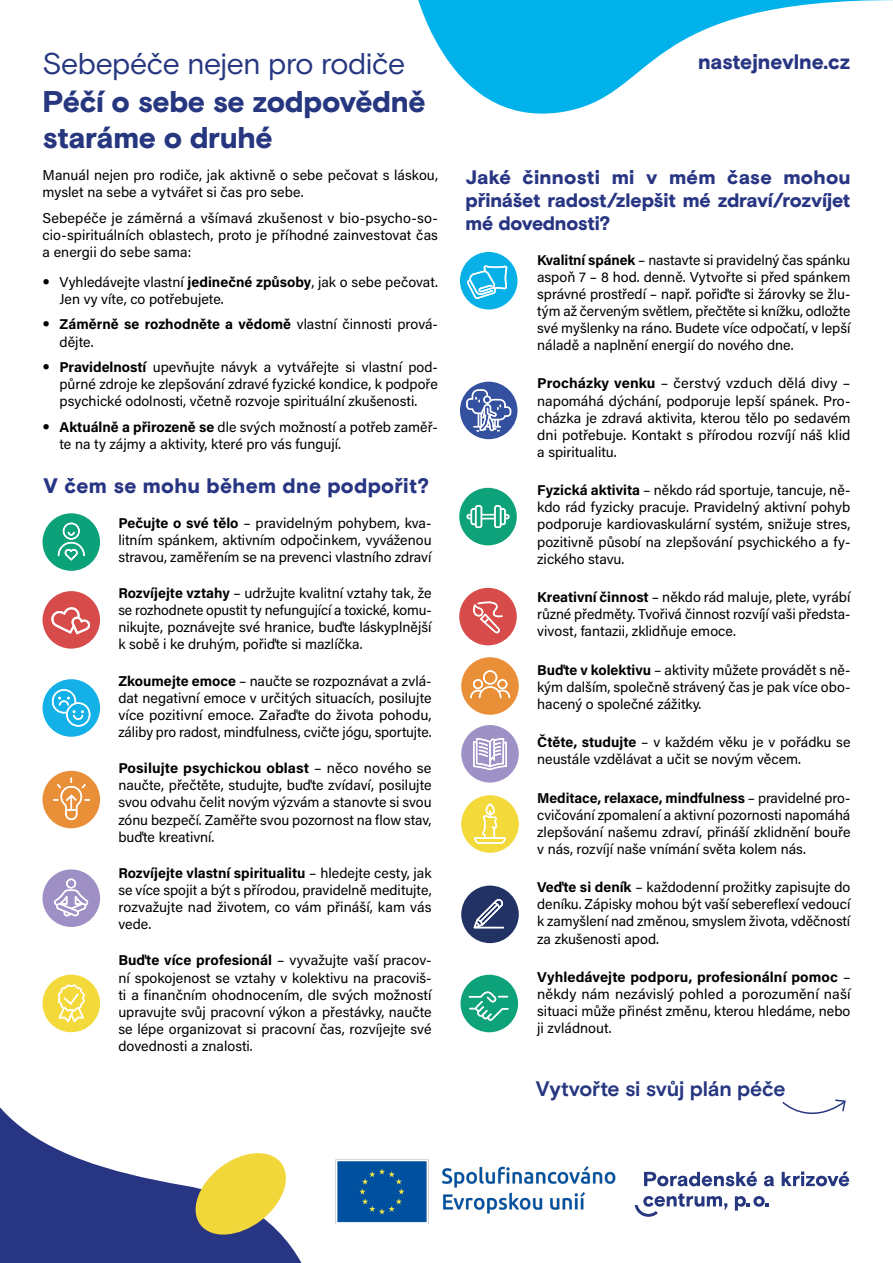
<style>
.page{position:relative;width:893px;height:1263px;background:#fff}
.page>*{position:absolute;margin:0;border:0;box-sizing:border-box;transform-origin:0 0}
.t1{font:900 30px/36px "Basis Grotesque Arabic Pro";letter-spacing:-.015em;color:#263780}
.t2{font:30px "Basis Grotesque Arabic Pro";letter-spacing:-.015em;color:#263780}
.t3{font:900 21px "Basis Grotesque Arabic Pro";letter-spacing:.01em;color:#283583}
.t4{font:700 21px "Basis Grotesque Arabic Pro";letter-spacing:-.01em;color:#263780}
.t5{font:900 19.5px/23.4px "Basis Grotesque Arabic Pro";letter-spacing:-.015em;color:#283583;text-align:justify}
.t6{font:14.25px/17.1px "Acumin Pro";color:#000;text-align:justify}
.s1{font-family:"Avenir";font-size:15px}
.s2{font-weight:700}
</style>
<div class="page">
<svg style="left:0;top:894px;width:336px;height:369px"></svg>
<svg style="left:189px;top:1148px;width:103px;height:91px"></svg>
<svg style="left:644px;top:1171px;width:113px;height:15px"></svg>
<svg style="left:764px;top:1176px;width:10px;height:10px"></svg>
<svg style="left:782px;top:1171px;width:67px;height:15px"></svg>
<svg style="left:635px;top:1193px;width:92px;height:24px"></svg>
<svg style="left:735px;top:1196px;width:34px;height:14px"></svg>
<img style="left:336px;top:1159px;width:280px;height:65px">
<svg style="left:418px;top:0;width:475px;height:114px"></svg>
<svg style="left:460px;top:252px;width:57px;height:57px"></svg>
<svg style="left:461px;top:657px;width:58px;height:58px"></svg>
<svg style="left:460px;top:382px;width:57px;height:57px"></svg>
<svg style="left:461px;top:795px;width:58px;height:58px"></svg>
<svg style="left:461px;top:725px;width:58px;height:57px"></svg>
<svg style="left:459px;top:588px;width:58px;height:57px"></svg>
<svg style="left:460px;top:975px;width:58px;height:57px"></svg>
<svg style="left:459px;top:488px;width:58px;height:57px"></svg>
<svg style="left:461px;top:885px;width:58px;height:58px"></svg>
<svg style="left:43px;top:513px;width:57px;height:58px"></svg>
<svg style="left:43px;top:591px;width:57px;height:58px"></svg>
<svg style="left:43px;top:679px;width:57px;height:58px"></svg>
<svg style="left:43px;top:869px;width:57px;height:58px"></svg>
<svg style="left:43px;top:771px;width:57px;height:57px"></svg>
<svg style="left:43px;top:975px;width:57px;height:57px"></svg>
<svg style="left:782px;top:1099px;width:64px;height:16px"></svg>
<h1 class="t2" style="left:43px;top:46px;width:364px">Sebepéče nejen pro rodiče</h1>
<h1 class="t1" style="left:43px;top:86px;width:385px">Péčí o sebe se zodpovědně staráme o druhé</h1>
<p class="t6" style="left:43px;top:165px;width:397px">Manuál nejen pro rodiče, jak aktivně o sebe pečovat s láskou, myslet na sebe a vytvářet si čas pro sebe.</p>
<p class="t6" style="left:43px;top:209px;width:397px">Sebepéče je záměrná a všímavá zkušenost v bio-psycho-so&shy;cio-spirituálních oblastech, proto je příhodné zainvestovat čas a energii do sebe sama:</p>
<p class="t6" style="left:60px;top:273px;width:380px;text-indent:-17px"><span class="s1">•</span> Vyhledávejte vlastní <span class="s2">jedinečné způsoby</span>, jak o sebe pečovat.<br>Jen vy víte, co potřebujete.</p>
<p class="t6" style="left:60px;top:315px;width:380px;text-indent:-17px"><span class="s1">•</span> <span class="s2">Záměrně se rozhodněte a vědomě</span> vlastní činnosti prová&shy;dějte.</p>
<p class="t6" style="left:60px;top:358px;width:380px;text-indent:-17px"><span class="s1">•</span> <span class="s2">Pravidelností</span> upevňujte návyk a vytvářejte si vlastní pod&shy;půrné zdroje ke zlepšování zdravé fyzické kondice, k podpoře psychické odolnosti, včetně rozvoje spirituální zkušenosti.</p>
<p class="t6" style="left:60px;top:418px;width:380px;text-indent:-17px"><span class="s1">•</span> <span class="s2">Aktuálně a přirozeně se</span> dle svých možností a potřeb zaměř&shy;te na ty zájmy a aktivity, které pro vás fungují.</p>
<h2 class="t3" style="left:44px;top:472px;width:387px">V čem se mohu během dne podpořit?</h2>
<p class="t6" style="left:118px;top:514px;width:315px"><span class="s2">Pečujte o své tělo</span> – pravidelným pohybem, kva&shy;litním spánkem, aktivním odpočinkem, vyváženou stravou, zaměřením se na prevenci vlastního zdraví</p>
<p class="t6" style="left:118px;top:584px;width:315px"><span class="s2">Rozvíjejte vztahy</span> – udržujte kvalitní vztahy tak, že se rozhodnete opustit ty nefungující a toxické, komu&shy;nikujte, poznávejte své hranice, buďte láskyplnější k sobě i ke druhým, pořiďte si mazlíčka.</p>
<p class="t6" style="left:118px;top:671px;width:315px"><span class="s2">Zkoumejte emoce</span> – naučte se rozpoznávat a zvlá&shy;dat negativní emoce v určitých situacích, posilujte více pozitivní emoce. Zařaďte do života pohodu, záliby pro radost, mindfulness, cvičte jógu, sportujte.</p>
<p class="t6" style="left:118px;top:759px;width:315px"><span class="s2">Posilujte psychickou oblast</span> – něco nového se naučte, přečtěte, studujte, buďte zvídaví, posilujte svou odvahu čelit novým výzvám a stanovte si svou zónu bezpečí. Zaměřte svou pozornost na flow stav, buďte kreativní.</p>
<p class="t6" style="left:118px;top:864px;width:315px"><span class="s2">Rozvíjejte vlastní spiritualitu</span> – hledejte cesty, jak se více spojit a být s přírodou, pravidelně meditujte, rozvažujte nad životem, co vám přináší, kam vás vede.</p>
<p class="t6" style="left:118px;top:951px;width:315px"><span class="s2">Buďte více profesionál</span> – vyvažujte vaší pracov&shy;ní spokojenost se vztahy v kolektivu na pracoviš&shy;ti a finančním ohodnocením, dle svých možností upravujte svůj pracovní výkon a přestávky, naučte se lépe organizovat si pracovní čas, rozvíjejte své dovednosti a znalosti.</p>
<h2 class="t3" style="left:698px;top:48px;width:154px">nastejnevlne.cz</h2>
<h3 class="t5" style="left:466px;top:167px;width:386px">Jaké činnosti mi v mém čase mohou přinášet radost/zlepšit mé zdraví/rozvíjet mé dovednosti?</h3>
<p class="t6" style="left:537px;top:250px;width:315px"><span class="s2">Kvalitní spánek</span> – nastavte si pravidelný čas spánku aspoň 7 – 8 hod. denně. Vytvořte si před spánkem správné prostředí – např. pořiďte si žárovky se žlu&shy;tým až červeným světlem, přečtěte si knížku, odložte své myšlenky na ráno. Budete více odpočatí, v lepší náladě a naplnění energií do nového dne.</p>
<p class="t6" style="left:537px;top:374px;width:315px"><span class="s2">Procházky venku</span> – čerstvý vzduch dělá divy – napomáhá dýchání, podporuje lepší spánek. Pro&shy;cházka je zdravá aktivita, kterou tělo po sedavém dni potřebuje. Kontakt s přírodou rozvíjí náš klid a spiritualitu.</p>
<p class="t6" style="left:537px;top:481px;width:315px"><span class="s2">Fyzická aktivita</span> – někdo rád sportuje, tancuje, ně&shy;kdo rád fyzicky pracuje. Pravidelný aktivní pohyb podporuje kardiovaskulární systém, snižuje stres, pozitivně působí na zlepšování psychického a fy&shy;zického stavu.</p>
<p class="t6" style="left:537px;top:588px;width:315px"><span class="s2">Kreativní činnost</span> – někdo rád maluje, plete, vyrábí různé předměty. Tvořivá činnost rozvíjí vaši předsta&shy;vivost, fantazii, zklidňuje emoce.</p>
<p class="t6" style="left:537px;top:660px;width:315px"><span class="s2">Buďte v kolektivu</span> – aktivity můžete provádět s ně&shy;kým dalším, společně strávený čas je pak více obo&shy;hacený o společné zážitky.</p>
<p class="t6" style="left:537px;top:733px;width:315px"><span class="s2">Čtěte, studujte</span> – v každém věku je v pořádku se neustále vzdělávat a učit se novým věcem.</p>
<p class="t6" style="left:537px;top:788px;width:315px"><span class="s2">Meditace, relaxace, mindfulness</span> – pravidelné pro&shy;cvičování zpomalení a aktivní pozornosti napomáhá zlepšování našemu zdraví, přináší zklidnění bouře v nás, rozvíjí naše vnímání světa kolem nás.</p>
<p class="t6" style="left:537px;top:878px;width:315px"><span class="s2">Veďte si deník</span> – každodenní prožitky zapisujte do deníku. Zápisky mohou být vaší sebereflexí vedoucí k zamyšlení nad změnou, smyslem života, vděčností za zkušenosti apod.</p>
<p class="t6" style="left:537px;top:968px;width:315px"><span class="s2">Vyhledávejte podporu, profesionální pomoc</span> – někdy nám nezávislý pohled a porozumění naší situaci může přinést změnu, kterou hledáme, nebo ji zvládnout.</p>
<h2 class="t4" style="left:536px;top:1076px;width:251px">Vytvořte si svůj plán péče</h2>
</div>
